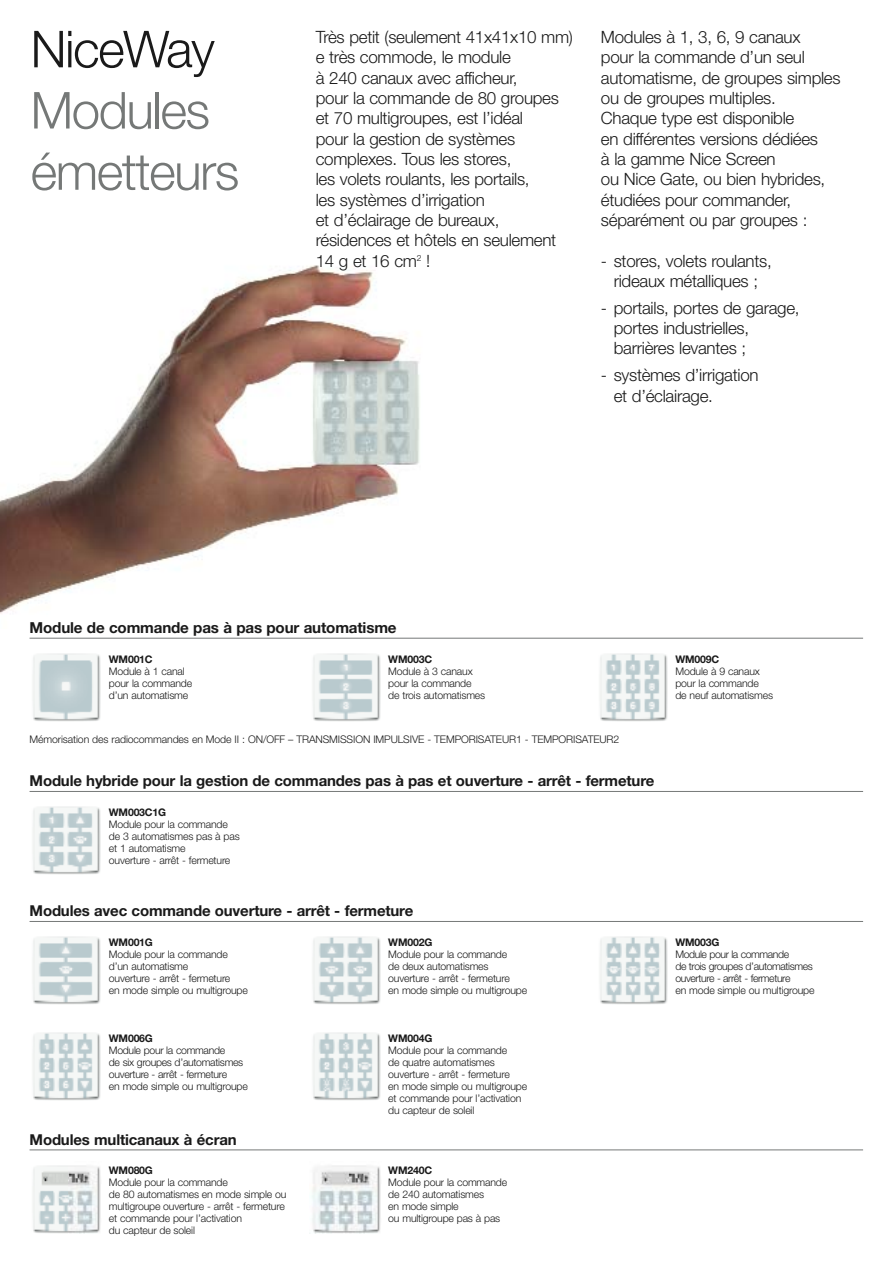
<style>
.page{position:relative;width:893px;height:1263px;background:#fff}
.page>*{position:absolute;margin:0;border:0;box-sizing:border-box;transform-origin:0 0}
.t1{font:300 51px/61.2px "Helvetica Neue LT Std";letter-spacing:-.03em;color:#757877}
.t2{font:300 51px "Helvetica Neue LT Std";letter-spacing:-.03em;color:#1a1a1a}
.t3{font:300 16.95px/20.4px "Helvetica Neue LT Std";letter-spacing:-.015em;color:#1a1a1a}
.t4{font:700 15.15px "Helvetica Neue LT Std";letter-spacing:-.01em;color:#1a1a1a}
.t5{font:700 15px "Helvetica Neue LT Std";letter-spacing:-.01em;color:#1a1a1a}
.t6{font:300 10.5px/12px "Helvetica Neue LT Std";letter-spacing:-.015em;color:#1a1a1a}
.t7{font:300 10.5px/12px "Helvetica Neue LT Std";letter-spacing:-.04em;color:#1a1a1a}
.t8{font:700 10.5px "Helvetica Neue LT Std";letter-spacing:-.015em;color:#1a1a1a}
</style>
<div class="page">
<img style="left:0;top:265px;width:420px;height:349px">
<img style="left:33px;top:1032px;width:68px;height:68px">
<img style="left:313px;top:1032px;width:68px;height:68px">
<img style="left:33px;top:936px;width:68px;height:68px">
<img style="left:313px;top:936px;width:68px;height:68px">
<img style="left:600px;top:936px;width:68px;height:68px">
<img style="left:33px;top:806px;width:68px;height:68px">
<img style="left:33px;top:653px;width:68px;height:68px">
<img style="left:313px;top:653px;width:68px;height:68px">
<img style="left:600px;top:653px;width:68px;height:68px">
<img style="left:67px;top:1165px;width:34px;height:68px">
<img style="left:33px;top:1165px;width:34px;height:68px">
<img style="left:311px;top:1165px;width:70px;height:68px">
<hr style="left:30px;top:638px;width:833px;height:1px;background:#757877">
<hr style="left:30px;top:791px;width:833px;height:1px;background:#757877">
<hr style="left:30px;top:1150px;width:833px;height:1px;background:#757877">
<hr style="left:30px;top:921px;width:833px;height:1px;background:#757877">
<h1 class="t2" style="left:31px;top:31px;width:186px">NiceWay</h1>
<h1 class="t1" style="left:31px;top:84px;width:210px">Modules émetteurs</h1>
<p class="t3" style="left:316px;top:28px;width:259px">Très petit (seulement 41x41x10 mm) e très commode, le module<br>à 240 canaux avec afficheur,<br>pour la commande de 80 groupes et 70 multigroupes, est l’idéal<br>pour la gestion de systèmes complexes. Tous les stores,<br>les volets roulants, les portails,<br>les systèmes d’irrigation<br>et d’éclairage de bureaux, résidences et hôtels en seulement<br>14 g et 16 cm<sup>2</sup> !</p>
<p class="t3" style="left:601px;top:28px;width:241px">Modules à 1, 3, 6, 9 canaux<br>pour la commande d’un seul automatisme, de groupes simples ou de groupes multiples.<br>Chaque type est disponible<br>en différentes versions dédiées<br>à la gamme Nice Screen<br>ou Nice Gate, ou bien hybrides, étudiées pour commander, séparément ou par groupes :</p>
<h2 class="t3" style="left:601px;top:252px;width:172px;text-align:center">- stores, volets roulants, rideaux métalliques ;</h2>
<h2 class="t3" style="left:614px;top:299px;width:187px;text-indent:-13px">- portails, portes de garage, portes industrielles, barrières levantes ;</h2>
<h2 class="t3" style="left:614px;top:366px;width:146px;text-indent:-13px">- systèmes d’irrigation et d’éclairage.</h2>
<h3 class="t4" style="left:30px;top:622px;width:369px">Module de commande pas à pas pour automatisme</h3>
<p class="t8" style="left:109px;top:655px;width:45px">WM001C</p>
<p class="t6" style="left:109px;top:666px;width:85px">Module à 1 canal pour la commande d’un automatisme</p>
<p class="t8" style="left:388px;top:655px;width:45px">WM003C</p>
<p class="t6" style="left:388px;top:666px;width:99px">Module à 3 canaux pour la commande de trois automatismes</p>
<p class="t6" style="left:30px;top:734px;width:591px">Mémorisation des radiocommandes en Mode II : ON/OFF – TRANSMISSION IMPULSIVE - TEMPORISATEUR1 - TEMPORISATEUR2</p>
<h3 class="t5" style="left:30px;top:776px;width:626px">Module hybride pour la gestion de commandes pas à pas et ouverture - arrêt - fermeture</h3>
<p class="t8" style="left:109px;top:808px;width:59px">WM003C1G</p>
<p class="t6" style="left:109px;top:819px;width:132px">Module pour la commande de 3 automatismes pas à pas et 1 automatisme<br>ouverture - arrêt - fermeture</p>
<h3 class="t5" style="left:30px;top:906px;width:385px">Modules avec commande ouverture - arrêt - fermeture</h3>
<p class="t8" style="left:109px;top:939px;width:46px">WM001G</p>
<p class="t6" style="left:109px;top:949px;width:140px">Module pour la commande d’un automatisme<br>ouverture - arrêt - fermeture<br>en mode simple ou multigroupe</p>
<p class="t8" style="left:109px;top:1034px;width:46px">WM006G</p>
<p class="t6" style="left:109px;top:1045px;width:140px">Module pour la commande<br>de six groupes d’automatismes ouverture - arrêt - fermeture<br>en mode simple ou multigroupe</p>
<h3 class="t5" style="left:30px;top:1134px;width:209px">Modules multicanaux à écran</h3>
<p class="t8" style="left:109px;top:1167px;width:46px">WM080G</p>
<p class="t6" style="left:109px;top:1178px;width:179px">Module pour la commande<br>de 80 automatismes en mode simple ou multigroupe ouverture - arrêt - fermeture et commande pour l’activation<br>du capteur de soleil</p>
<p class="t8" style="left:388px;top:939px;width:46px">WM002G</p>
<p class="t6" style="left:388px;top:949px;width:140px">Module pour la commande<br>de deux automatismes ouverture - arrêt - fermeture<br>en mode simple ou multigroupe</p>
<p class="t8" style="left:388px;top:1034px;width:46px">WM004G</p>
<p class="t6" style="left:388px;top:1045px;width:140px">Module pour la commande<br>de quatre automatismes ouverture - arrêt - fermeture<br>en mode simple ou multigroupe et commande pour l’activation du capteur de soleil</p>
<p class="t8" style="left:388px;top:1167px;width:45px">WM240C</p>
<p class="t6" style="left:388px;top:1178px;width:120px">Module pour la commande de 240 automatismes<br>en mode simple<br>ou multigroupe pas à pas</p>
<p class="t8" style="left:675px;top:655px;width:45px">WM009C</p>
<p class="t6" style="left:675px;top:666px;width:99px">Module à 9 canaux pour la commande<br>de neuf automatismes</p>
<p class="t8" style="left:675px;top:939px;width:46px">WM003G</p>
<p class="t7" style="left:675px;top:949px;width:140px">Module pour la commande<br>de trois groupes d’automatismes ouverture - arrêt - fermeture<br>en mode simple ou multigroupe</p>
</div>
